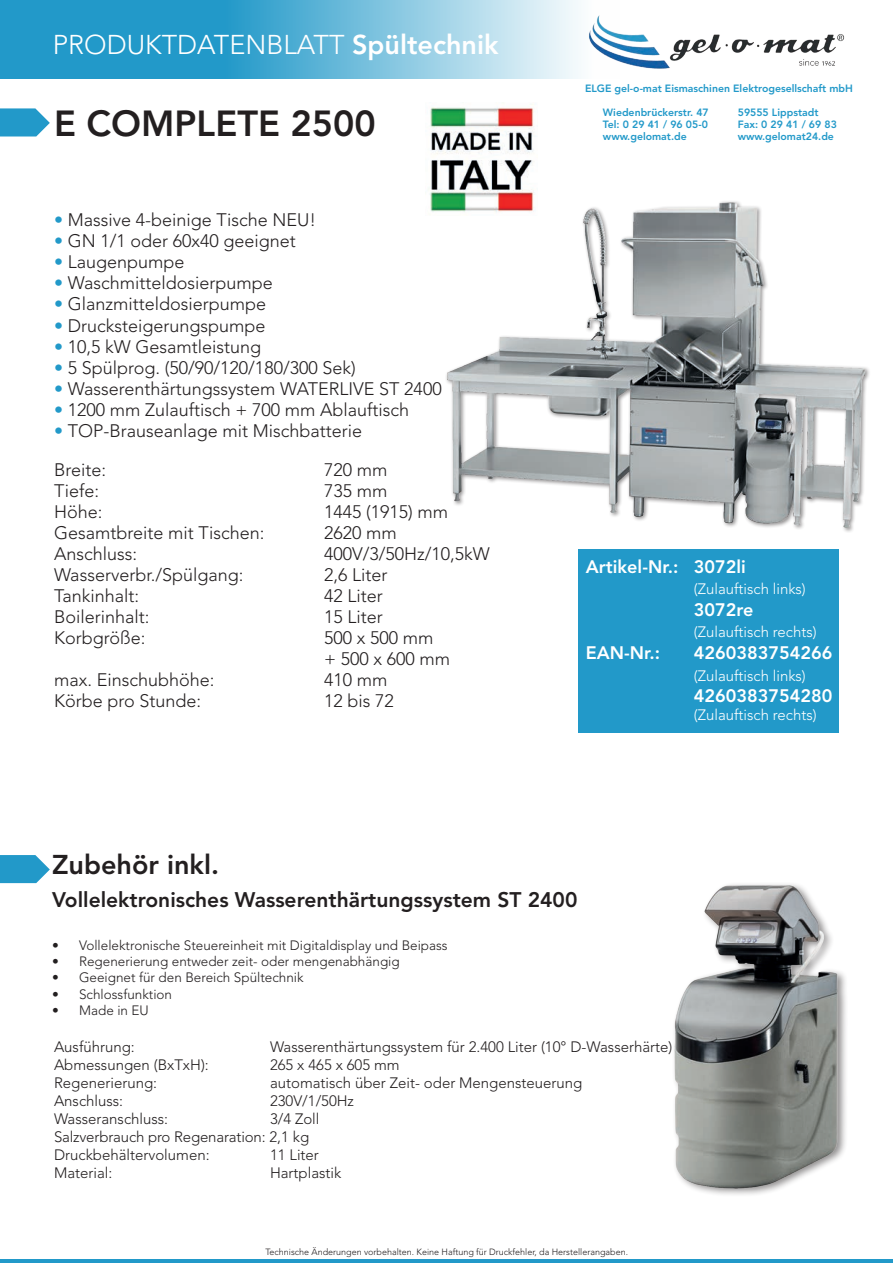
<style>
.page{position:relative;width:893px;height:1263px;background:#fff}
.page>*{position:absolute;margin:0;border:0;box-sizing:border-box;transform-origin:0 0}
.t1{font:800 36px "Avenir LT Std";color:#231f20}
.t2{font:300 27px "Avenir LT Std";color:#fff}
.t3{font:800 27px "Avenir LT Std";color:#231f20}
.t4{font:800 21px "Avenir LT Std";color:#231f20}
.t5{font:300 18px/39px "Avenir LT Std";color:#231f20}
.t6{font:800 18px "Avenir LT Std";color:#fff}
.t7{font:300 15px/18px "Avenir LT Std";color:#231f20}
.t8{font:300 15px "Avenir LT Std";color:#fff}
.t9{font:300 13.5px "Avenir LT Std";color:#231f20}
.t10{font:800 10.5px/12px "Avenir LT Std";color:#2299c9}
.t11{font:300 9px "Avenir LT Std";color:#231f20}
.s1{font-weight:800}
.s2{color:#2299c9}
</style>
<div class="page">
<svg style="left:0;top:0;width:579px;height:79px;background:#62b6d8"></svg>
<hr style="left:0;top:1259px;width:893px;height:4px;background:#2299c9">
<img style="left:589px;top:15px;width:256px;height:54px">
<svg style="left:0;top:108px;width:50px;height:28px"></svg>
<div style="left:578px;top:549px;width:261px;height:183px;background:#2299c9"></div>
<img style="left:674px;top:884px;width:172px;height:311px">
<svg style="left:0;top:855px;width:50px;height:28px"></svg>
<img style="left:446px;top:201px;width:424px;height:331px">
<img style="left:430px;top:104px;width:108px;height:111px">
<h2 class="t2" style="left:53px;top:29px;width:447px">PRODUKTDATENBLATT <span class="s1">Spültechnik</span></h2>
<h1 class="t1" style="left:54px;top:102px;width:323px">E COMPLETE 2500</h1>
<p class="t5" style="left:54px;top:201px;width:264px"><span class="s2">•</span> Massive 4-beinige Tische NEU!</p>
<p class="t5" style="left:54px;top:222px;width:243px"><span class="s2">•</span> GN 1/1 oder 60x40 geeignet</p>
<p class="t5" style="left:54px;top:243px;width:132px"><span class="s2">•</span> Laugenpumpe</p>
<p class="t5" style="left:54px;top:264px;width:220px"><span class="s2">•</span> Waschmitteldosierpumpe</p>
<p class="t5" style="left:54px;top:285px;width:214px"><span class="s2">•</span> Glanzmitteldosierpumpe</p>
<p class="t5" style="left:54px;top:306px;width:213px"><span class="s2">•</span> Drucksteigerungspumpe</p>
<p class="t5" style="left:54px;top:327px;width:209px"><span class="s2">•</span> 10,5 kW Gesamtleistung</p>
<p class="t5" style="left:54px;top:348px;width:303px"><span class="s2">•</span> 5 Spülprog. (50/90/120/180/300 Sek)</p>
<p class="t5" style="left:54px;top:369px;width:389px"><span class="s2">•</span> Wasserenthärtungssystem WATERLIVE ST 2400</p>
<p class="t5" style="left:54px;top:390px;width:357px"><span class="s2">•</span> 1200 mm Zulauftisch + 700 mm Ablauftisch</p>
<p class="t5" style="left:54px;top:411px;width:310px"><span class="s2">•</span> TOP-Brauseanlage mit Mischbatterie<br>Breite:</p>
<p class="t5" style="left:324px;top:450px;width:65px">720 mm</p>
<p class="t5" style="left:54px;top:471px;width:47px">Tiefe:</p>
<p class="t5" style="left:324px;top:471px;width:65px">735 mm</p>
<p class="t5" style="left:54px;top:492px;width:50px">Höhe:</p>
<p class="t5" style="left:324px;top:492px;width:126px">1445 (1915) mm</p>
<p class="t5" style="left:54px;top:513px;width:212px">Gesamtbreite mit Tischen:</p>
<p class="t5" style="left:324px;top:513px;width:74px">2620 mm</p>
<p class="t5" style="left:54px;top:534px;width:85px">Anschluss:</p>
<p class="t5" style="left:324px;top:534px;width:167px">400V/3/50Hz/10,5kW</p>
<p class="t5" style="left:54px;top:555px;width:191px">Wasserverbr./Spülgang:</p>
<p class="t5" style="left:324px;top:555px;width:65px">2,6 Liter</p>
<p class="t5" style="left:54px;top:576px;width:87px">Tankinhalt:</p>
<p class="t5" style="left:324px;top:576px;width:60px">42 Liter</p>
<p class="t5" style="left:54px;top:597px;width:97px">Boilerinhalt:</p>
<p class="t5" style="left:324px;top:597px;width:60px">15 Liter</p>
<p class="t5" style="left:54px;top:618px;width:93px">Korbgröße:</p>
<p class="t5" style="left:324px;top:627px;width:128px;line-height:21px">500 x 500 mm<br>+ 500 x 600 mm</p>
<p class="t5" style="left:54px;top:660px;width:162px">max. Einschubhöhe:</p>
<p class="t5" style="left:324px;top:660px;width:65px">410 mm</p>
<p class="t5" style="left:54px;top:681px;width:149px">Körbe pro Stunde:</p>
<p class="t5" style="left:324px;top:681px;width:71px">12 bis 72</p>
<p class="t10" style="left:585px;top:83px;width:269px">ELGE gel-o-mat Eismaschinen Elektrogesellschaft mbH</p>
<p class="t10" style="left:738px;top:107px;width:101px">59555 Lippstadt<br>Fax: 0 29 41 / 69 83 www.gelomat24.de</p>
<p class="t10" style="left:603px;top:107px;width:107px">Wiedenbrückerstr. 47<br>Tel: 0 29 41 / 96 05-0</p>
<p class="t10" style="left:603px;top:131px;width:85px">www.gelomat.de</p>
<p class="t6" style="left:586px;top:556px;width:161px">Artikel-Nr.: 3072li</p>
<p class="t8" style="left:694px;top:580px;width:113px">(Zulauftisch links)</p>
<p class="t6" style="left:694px;top:599px;width:61px">3072re</p>
<p class="t8" style="left:694px;top:623px;width:124px">(Zulauftisch rechts)</p>
<p class="t6" style="left:586px;top:642px;width:76px">EAN-Nr.:</p>
<p class="t6" style="left:694px;top:642px;width:140px">4260383754266</p>
<p class="t8" style="left:694px;top:667px;width:113px">(Zulauftisch links)</p>
<p class="t6" style="left:694px;top:685px;width:140px">4260383754280</p>
<p class="t8" style="left:694px;top:706px;width:124px">(Zulauftisch rechts)</p>
<h2 class="t3" style="left:52px;top:849px;width:168px">Zubehör inkl.</h2>
<p class="t4" style="left:52px;top:887px;width:527px">Vollelektronisches Wasserenthärtungssystem ST 2400</p>
<p class="t9" style="left:52px;top:937px;width:397px">• Vollelektronische Steuereinheit mit Digitaldisplay und Beipass</p>
<p class="t9" style="left:52px;top:954px;width:349px">• Regenerierung entweder zeit- oder mengenabhängig</p>
<p class="t9" style="left:52px;top:970px;width:253px">• Geeignet für den Bereich Spültechnik</p>
<p class="t9" style="left:52px;top:986px;width:122px">• Schlossfunktion</p>
<p class="t9" style="left:52px;top:1002px;width:98px">• Made in EU</p>
<p class="t7" style="left:54px;top:1038px;width:82px">Ausführung:</p>
<p class="t7" style="left:270px;top:1038px;width:404px">Wasserenthärtungssystem für 2.400 Liter (10° D-Wasserhärte)</p>
<p class="t7" style="left:54px;top:1056px;width:156px">Abmessungen (BxTxH):</p>
<p class="t7" style="left:270px;top:1056px;width:131px">265 x 465 x 605 mm</p>
<p class="t7" style="left:54px;top:1074px;width:105px">Regenerierung:</p>
<p class="t7" style="left:270px;top:1074px;width:314px">automatisch über Zeit- oder Mengensteuerung</p>
<p class="t7" style="left:54px;top:1092px;width:71px">Anschluss:</p>
<p class="t7" style="left:270px;top:1092px;width:86px">230V/1/50Hz</p>
<p class="t7" style="left:54px;top:1110px;width:116px">Wasseranschluss:</p>
<p class="t7" style="left:54px;top:1110px;width:267px;text-indent:216px">3/4 Zoll<br>Salzverbrauch pro Regenaration: 2,1 kg<br>Druckbehältervolumen:</p>
<p class="t7" style="left:270px;top:1146px;width:50px">11 Liter</p>
<p class="t7" style="left:54px;top:1164px;width:60px">Material:</p>
<p class="t7" style="left:270px;top:1164px;width:73px">Hartplastik</p>
<p class="t11" style="left:265px;top:1246px;width:364px">Technische Änderungen vorbehalten. Keine Haftung für Druckfehler, da Herstellerangaben.</p>
</div>
